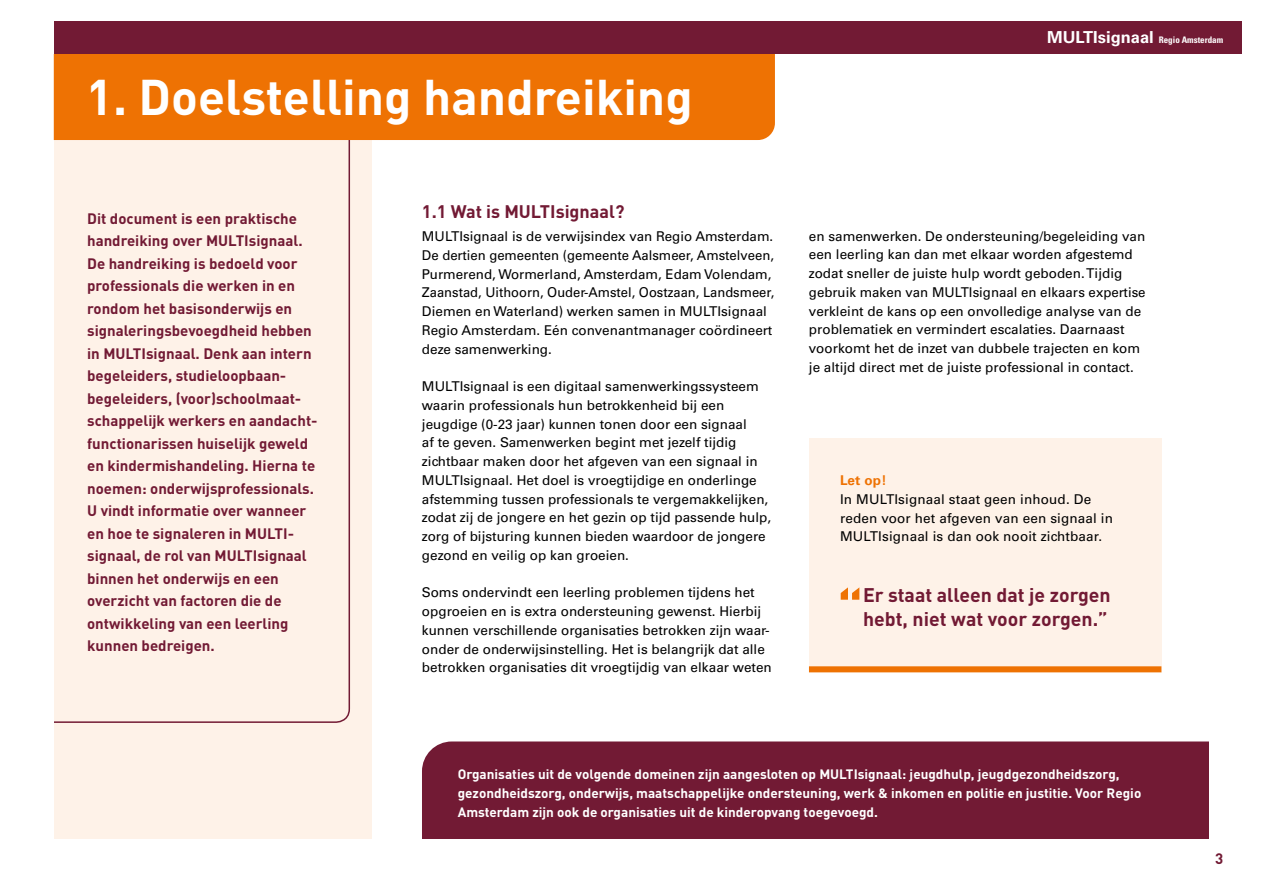
<style>
.page{position:relative;width:1263px;height:893px;background:#fff}
.page>*{position:absolute;margin:0;border:0;box-sizing:border-box;transform-origin:0 0}
.t1{font:700 54px "DIN";color:#ee7203}
.Heading_1{font:700 49.5px "DIN";color:#fff}
.t2{font:700 19.5px/24px "DIN";color:#721a34}
.t3{font:700 18px "DIN";color:#721a34}
.Intro{font:700 15px/22.5px "DIN";color:#721a34}
.t4{font:13.5px/18.8px "Univers";color:#000}
.Intro_Wit{font:700 13.5px/18.8px "DIN";color:#fff}
.t5{font:700 13.5px "Univers";color:#ee7203}
.t6{font:700 condensed 9px "Univers";color:#fff}
.s1{font-stretch:normal;font-size:16.5px}
</style>
<div class="page">
<div style="left:54px;top:21px;width:1188px;height:33px;background:#721a34"></div>
<div style="left:54px;top:109px;width:318px;height:730px;background:#fef2e8"></div>
<svg style="left:53px;top:66px;width:298px;height:657px"></svg>
<div style="left:54px;top:54px;width:721px;height:86px;background:#ee7203"></div>
<div style="left:422px;top:741px;width:787px;height:98px;background:#721a34"></div>
<div style="left:809px;top:438px;width:352px;height:234px;background:#fef2e8"></div>
<div style="left:809px;top:666px;width:352px;height:6px;background:#ee7203"></div>
<h2 class="Heading_1" style="left:86px;top:65px;width:608px">1. Doelstelling handreiking</h2>
<p class="Intro" style="left:87px;top:206px;width:232px">Dit document is een praktische handreiking over MULTIsignaal.<br>De handreiking is bedoeld voor professionals die werken in en rondom het basisonderwijs en signaleringsbevoegdheid hebben in MULTIsignaal. Denk aan intern begeleiders, studieloopbaan&shy;begeleiders, (voor)schoolmaat&shy;schappelijk werkers en aandacht&shy;functionarissen huiselijk geweld en kindermishandeling. Hierna te noemen: onderwijsprofessionals.<br>U vindt informatie over wanneer en hoe te signaleren in MULTI&shy;signaal, de rol van MULTIsignaal binnen het onderwijs en een overzicht van factoren die de ontwikkeling van een leerling kunnen bedreigen.</p>
<p class="t3" style="left:422px;top:200px;width:204px">1.1 Wat is MULTIsignaal?</p>
<p class="t4" style="left:422px;top:227px;width:354px">MULTIsignaal is de verwijsindex van Regio Amsterdam.<br>De dertien gemeenten (gemeente Aalsmeer, Amstelveen, Purmerend, Wormerland, Amsterdam, Edam Volendam, Zaanstad, Uithoorn, Ouder-Amstel, Oostzaan, Landsmeer, Diemen en Waterland) werken samen in MULTIsignaal Regio Amsterdam. Eén convenantmanager coördineert deze samenwerking.</p>
<p class="t4" style="left:422px;top:377px;width:351px">MULTIsignaal is een digitaal samenwerkingssysteem waarin professionals hun betrokkenheid bij een jeugdige (0-23 jaar) kunnen tonen door een signaal<br>af te geven. Samenwerken begint met jezelf tijdig zichtbaar maken door het afgeven van een signaal in MULTIsignaal. Het doel is vroegtijdige en onderlinge afstemming tussen professionals te vergemakkelijken, zodat zij de jongere en het gezin op tijd passende hulp, zorg of bijsturing kunnen bieden waardoor de jongere gezond en veilig op kan groeien.</p>
<p class="t4" style="left:422px;top:583px;width:351px">Soms ondervindt een leerling problemen tijdens het opgroeien en is extra ondersteuning gewenst. Hierbij kunnen verschillende organisaties betrokken zijn waar&shy;onder de onderwijsinstelling. Het is belangrijk dat alle betrokken organisaties dit vroegtijdig van elkaar weten</p>
<p class="t6" style="left:1047px;top:34px;width:178px"><span class="s1">MULTIsignaal</span> Regio Amsterdam</p>
<p class="t4" style="left:809px;top:227px;width:338px">en samenwerken. De ondersteuning/begeleiding van een leerling kan dan met elkaar worden afgestemd zodat sneller de juiste hulp wordt geboden. Tijdig</p>
<p class="t4" style="left:809px;top:283px;width:338px">gebruik maken van MULTIsignaal en elkaars expertise verkleint de kans op een onvolledige analyse van de problematiek en vermindert escalaties. Daarnaast voorkomt het de inzet van dubbele trajecten en kom je altijd direct met de juiste professional in contact.</p>
<p class="t5" style="left:840px;top:472px;width:48px">Let op!</p>
<p class="t4" style="left:840px;top:490px;width:275px">In MULTIsignaal staat geen inhoud. De reden voor het afgeven van een signaal in<br>MULTIsignaal is dan ook nooit zichtbaar.</p>
<p class="t1" style="left:837px;top:577px;width:28px">“</p>
<p class="t2" style="left:863px;top:582px;width:249px">Er staat alleen dat je zorgen hebt, niet wat voor zorgen.”</p>
<p class="Intro_Wit" style="left:458px;top:764px;width:685px">Organisaties uit de volgende domeinen zijn aangesloten op MULTIsignaal: jeugdhulp, jeugdgezondheidszorg, gezondheidszorg, onderwijs, maatschappelijke ondersteuning, werk &amp; inkomen en politie en justitie. Voor Regio<br>Amsterdam zijn ook de organisaties uit de kinderopvang toegevoegd.</p>
<p class="Intro" style="left:1215px;top:846px;width:10px">3</p>
</div>
